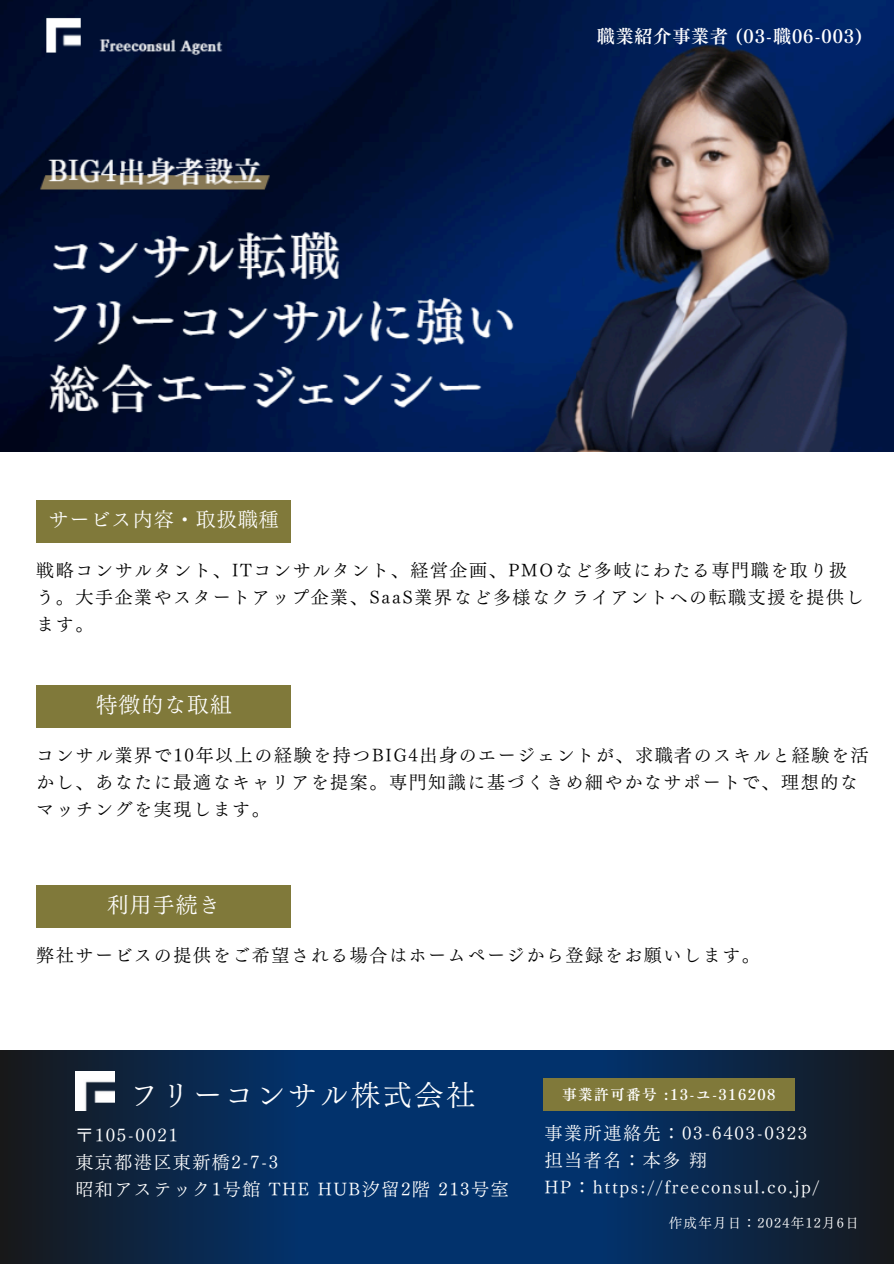
<style>
.page{position:relative;width:894px;height:1264px;background:#fff}
.page>*{position:absolute;margin:0;border:0;box-sizing:border-box;transform-origin:0 0}
.t1{font:28.95px "Canva Tsuku Min Pr 6 N R";letter-spacing:.09em;color:#fff}
.t2{font:21.75px "Canva Tsuku Min Pr 6 N R";letter-spacing:.05em;color:#fff}
.t3{font:20.1px "Canva Tsuku Min Pr 6 N R";letter-spacing:.05em;color:#fff}
.t4{font:18px/27px "Canva Tsuku Min Pr 6 N R";letter-spacing:.09em;color:#000}
.t5{font:18px/27px "Canva Tsuku Min Pr 6 N R";letter-spacing:.085em;color:#fff}
.t6{font:18px "Canva Tsuku Min Pr 6 N B";letter-spacing:.05em;color:#fff}
.t7{font:14.55px "Canva Tsuku Min Pr 6 N B";letter-spacing:.095em;color:#fff}
.t8{font:13.5px "Canva Tsuku Min Pr 6 N R";letter-spacing:.09em;color:#fff}
</style>
<div class="page">
<svg style="left:0;top:1050px;width:893px;height:213px;background:#092950"></svg>
<div style="left:36px;top:685px;width:255px;height:42px;background:#80793a"></div>
<div style="left:542px;top:1078px;width:252px;height:32px;background:#80793a"></div>
<div style="left:36px;top:884px;width:255px;height:43px;background:#80793a"></div>
<img style="left:0;top:0;width:893px;height:451px">
<img style="left:75px;top:1071px;width:40px;height:39px">
<div style="left:36px;top:500px;width:255px;height:42px;background:#80793a"></div>
<h5 class="t6" style="left:596px;top:28px;width:267px">職業紹介事業者 (03-職06-003)</h5>
<h6 class="t3" style="left:48px;top:509px;width:232px">サービス内容・取扱職種</h6>
<p class="t4" style="left:36px;top:556px;width:828px">戦略コンサルタント、ITコンサルタント、経営企画、PMOなど多岐にわたる専門職を取り扱う。大手企業やスタートアップ企業、SaaS業界など多様なクライアントへの転職支援を提供します。</p>
<h4 class="t2" style="left:96px;top:694px;width:137px">特徴的な取組</h4>
<h3 class="t4" style="left:36px;top:741px;width:833px">コンサル業界で10年以上の経験を持つBIG4出身のエージェントが、求職者のスキルと経験を活かし、あなたに最適なキャリアを提案。専門知識に基づくきめ細やかなサポートで、理想的なマッチングを実現します。</h3>
<h1 class="t2" style="left:107px;top:893px;width:115px">利用手続き</h1>
<h2 class="t4" style="left:36px;top:941px;width:724px">弊社サービスの提供をご希望される場合はホームページから登録をお願いします。</h2>
<p class="t1" style="left:130px;top:1080px;width:347px">フリーコンサル株式会社</p>
<h5 class="t5" style="left:75px;top:1121px;width:435px">〒105-0021<br>東京都港区東新橋2-7-3<br>昭和アステック1号館 THE HUB汐留2階 213号室</h5>
<p class="t7" style="left:562px;top:1087px;width:215px">事業許可番号 :13-ユ-316208</p>
<h2 class="t5" style="left:544px;top:1120px;width:264px">事業所連絡先：03-6403-0323</h2>
<h5 class="t5" style="left:544px;top:1147px;width:164px">担当者名：本多翔</h5>
<h2 class="t5" style="left:544px;top:1174px;width:276px">HP：https://freeconsul.co.jp/</h2>
<p class="t8" style="left:668px;top:1215px;width:186px">作成年月日：2024年12月 6日</p>
</div>
